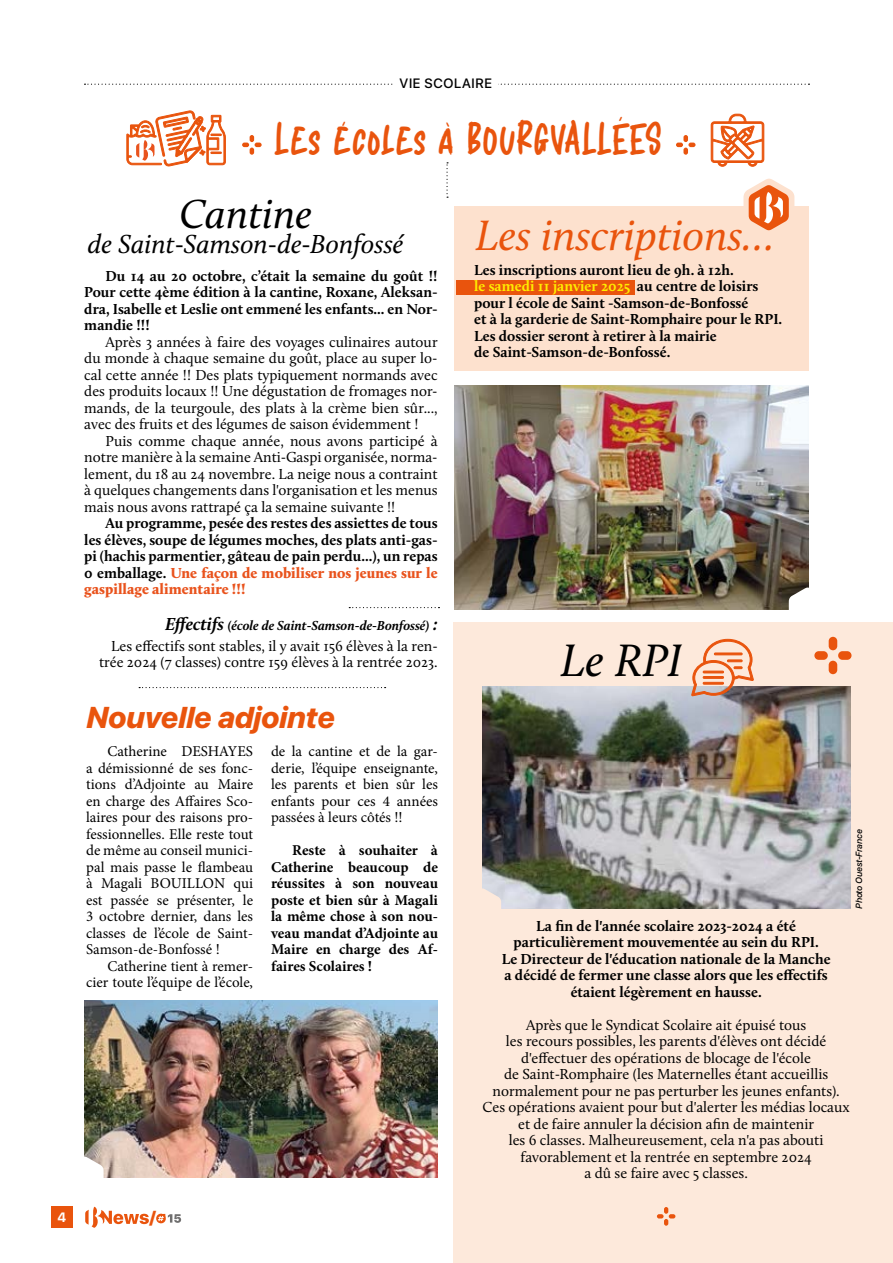
<style>
.page{position:relative;width:893px;height:1263px;background:#fff}
.page>*{position:absolute;margin:0;border:0;box-sizing:border-box;transform-origin:0 0}
.t1{font:italic 46.95px "Calluna";color:#000}
.t2{font:italic 43.95px "Calluna";color:#e9540d}
.t3{font:italic 42px "Calluna";color:#000}
.t4{font:40.5px "Sans Anger";letter-spacing:.05em;color:#e9540d}
.t5{font:italic 800 30px "SF Pro Display";color:#e9540d}
.t6{font:italic 27px "Calluna";color:#000}
.t7{font:800 17.25px "SF Pro Display";color:#e9540d}
.t8{font:15px/16.5px "Calluna";color:#000;text-align:justify}
.t9{font:700 15px/16.5px "Calluna";color:#000;text-align:justify}
.t10{font:15px/16.5px "Minion Pro";color:#000;text-align:justify}
.t11{font:700 15px/16.5px "Minion Pro";color:#000;text-align:justify}
.t12{font:italic 700 13.5px "Calluna";color:#000}
.t13{font:500 13.5px "SF Pro Display";letter-spacing:.05em;color:#000}
.t14{font:700 13.5px "SF Pro Display";color:#fff}
.t15{font:italic 500 9px "SF Pro Display";color:#000}
.s1{font-weight:900;color:#e9531d}
.s2{font-size:18px}
.s3{color:#ffed00}
</style>
<div class="page">
<img style="left:455px;top:386px;width:353px;height:223px">
<div style="left:51px;top:1207px;width:21px;height:21px;background:#e9540d"></div>
<svg style="left:85px;top:84px;width:724px;height:1px"></svg>
<div style="left:393px;top:75px;width:105px;height:21px;background:#fff"></div>
<div style="left:455px;top:207px;width:354px;height:164px;background:#fde1ce"></div>
<div style="left:456px;top:280px;width:178px;height:15px;background:#e9540d"></div>
<svg style="left:743px;top:179px;width:51px;height:52px"></svg>
<svg style="left:156px;top:1213px;width:25px;height:11px"></svg>
<svg style="left:85px;top:1207px;width:64px;height:21px"></svg>
<svg style="left:139px;top:687px;width:247px;height:1px"></svg>
<svg style="left:349px;top:607px;width:90px;height:1px"></svg>
<img style="left:84px;top:1000px;width:354px;height:178px">
<svg style="left:84px;top:1157px;width:20px;height:21px"></svg>
<svg style="left:242px;top:135px;width:20px;height:20px"></svg>
<svg style="left:676px;top:135px;width:19px;height:20px"></svg>
<svg style="left:126px;top:110px;width:100px;height:57px"></svg>
<svg style="left:710px;top:113px;width:55px;height:54px"></svg>
<svg style="left:446px;top:162px;width:2px;height:36px"></svg>
<svg style="left:789px;top:587px;width:37px;height:36px"></svg>
<div style="left:454px;top:623px;width:439px;height:640px;background:#fde9db"></div>
<img style="left:482px;top:687px;width:368px;height:222px">
<div style="left:829px;top:637px;width:8px;height:13px;background:#e9540d;border-radius:4px"></div>
<div style="left:838px;top:651px;width:13px;height:9px;background:#e9540d;border-radius:4px"></div>
<div style="left:829px;top:661px;width:8px;height:13px;background:#e9540d;border-radius:4px"></div>
<div style="left:814px;top:651px;width:14px;height:9px;background:#e9540d;border-radius:4px"></div>
<svg style="left:657px;top:1207px;width:18px;height:19px"></svg>
<svg style="left:692px;top:638px;width:62px;height:58px"></svg>
<div style="left:703px;top:671px;width:21px;height:2px;border:1px solid #e9540d"></div>
<div style="left:703px;top:676px;width:21px;height:3px;border:1px solid #e9540d"></div>
<div style="left:703px;top:682px;width:21px;height:2px;border:1px solid #e9540d"></div>
<svg style="left:482px;top:888px;width:19px;height:21px"></svg>
<p class="t14" style="left:57px;top:1209px;width:10px">4</p>
<p class="t13" style="left:400px;top:74px;width:94px">VIE SCOLAIRE</p>
<h3 class="t4" style="left:276px;top:114px;width:388px">Les écoles à BOURGVALLÉES</h3>
<h3 class="t3" style="left:179px;top:188px;width:135px">Cantine</h3>
<h3 class="t6" style="left:88px;top:228px;width:317px">de Saint-Samson-de-Bonfossé</h3>
<p class="t9" style="left:84px;top:267px;width:355px;text-indent:21px">Du 14 au 20 octobre, c’était la semaine du goût !!<br>Pour cette 4ème édition à la cantine, Roxane, Aleksan&shy;dra, Isabelle et Leslie ont emmené les enfants... en Nor&shy;mandie !!!</p>
<p class="t8" style="left:84px;top:333px;width:355px;text-indent:21px">Après 3 années à faire des voyages culinaires autour du monde à chaque semaine du goût, place au super lo&shy;cal cette année !! Des plats typiquement normands avec des produits locaux !! Une dégustation de fromages nor&shy;mands, de la teurgoule, des plats à la crème bien sûr..., avec des fruits et des légumes de saison évidemment !</p>
<p class="t8" style="left:84px;top:432px;width:355px;text-indent:21px">Puis comme chaque année, nous avons participé à notre manière à la semaine Anti-Gaspi organisée, norma&shy;lement, du 18 au 24 novembre. La neige nous a contraint à quelques changements dans l'organisation et les menus mais nous avons rattrapé ça la semaine suivante !!</p>
<p class="t9" style="left:84px;top:515px;width:355px;text-indent:21px">Au programme, pesée des restes des assiettes de tous les élèves, soupe de légumes moches, des plats anti-gas&shy;pi (hachis parmentier, gâteau de pain perdu...), un repas 0 emballage. <span class="s1">Une façon de mobiliser nos jeunes sur le gaspillage alimentaire !!!</span></p>
<p class="t12" style="left:165px;top:617px;width:274px"><span class="s2">Effectifs</span> (école de Saint-Samson-de-Bonfossé) <span class="s2">:</span></p>
<p class="t8" style="left:99px;top:637px;width:340px;text-align:right">Les effectifs sont stables, il y avait 156 élèves à la ren&shy;trée 2024 (7 classes) contre 159 élèves à la rentrée 2023.</p>
<h3 class="t5" style="left:86px;top:696px;width:250px">Nouvelle adjointe</h3>
<p class="t10" style="left:86px;top:743px;width:168px;text-indent:21px">Catherine DESHAYES a démissionné de ses fonc&shy;tions d’Adjointe au Maire en charge des Affaires Sco&shy;laires pour des raisons pro&shy;fessionnelles. Elle reste tout de même au conseil munici&shy;pal mais passe le flambeau à Magali BOUILLON qui est passée se présenter, le 3 octobre dernier, dans les classes de l’école de Saint-Samson-de-Bonfossé !</p>
<p class="t10" style="left:86px;top:958px;width:168px;text-align:right">Catherine tient à remer&shy;cier toute l’équipe de l’école,</p>
<p class="t10" style="left:271px;top:743px;width:168px">de la cantine et de la gar&shy;derie, l’équipe enseignante, les parents et bien sûr les enfants pour ces 4 années passées à leurs côtés !!</p>
<p class="t11" style="left:271px;top:842px;width:168px;text-indent:21px">Reste à souhaiter à Catherine beaucoup de réussites à son nouveau poste et bien sûr à Magali la même chose à son nou&shy;veau mandat d’Adjointe au Maire en charge des Af&shy;faires Scolaires !</p>
<p class="t7" style="left:149px;top:1207px;width:9px">/</p>
<h2 class="t2" style="left:475px;top:209px;width:301px">Les inscriptions…</h2>
<p class="t9" style="left:474px;top:261px;width:310px;text-align:left">Les inscriptions auront lieu de 9h. à 12h.<br><span class="s3">le samedi 11 janvier 2025</span> au centre de loisirs pour l école de Saint -Samson-de-Bonfossé<br>et à la garderie de Saint-Romphaire pour le RPI.<br>Les dossier seront à retirer à la mairie<br>de Saint-Samson-de-Bonfossé.</p>
<h1 class="t1" style="left:560px;top:632px;width:124px">Le RPI</h1>
<p class="t15" style="left:853px;top:909px;width:81px;rotate:-90deg">Photo Ouest-France</p>
<p class="t9" style="left:502px;top:917px;width:330px;text-align:center">La fin de l'année scolaire 2023-2024 a été particulièrement mouvementée au sein du RPI.<br>Le Directeur de l'éducation nationale de la Manche a décidé de fermer une classe alors que les effectifs étaient légèrement en hausse.</p>
<p class="t8" style="left:482px;top:1016px;width:369px;text-align:center">Après que le Syndicat Scolaire ait épuisé tous<br>les recours possibles, les parents d'élèves ont décidé d'effectuer des opérations de blocage de l'école<br>de Saint-Romphaire (les Maternelles étant accueillis normalement pour ne pas perturber les jeunes enfants).<br>Ces opérations avaient pour but d'alerter les médias locaux et de faire annuler la décision afin de maintenir<br>les 6 classes. Malheureusement, cela n'a pas abouti favorablement et la rentrée en septembre 2024<br>a dû se faire avec 5 classes.</p>
</div>
